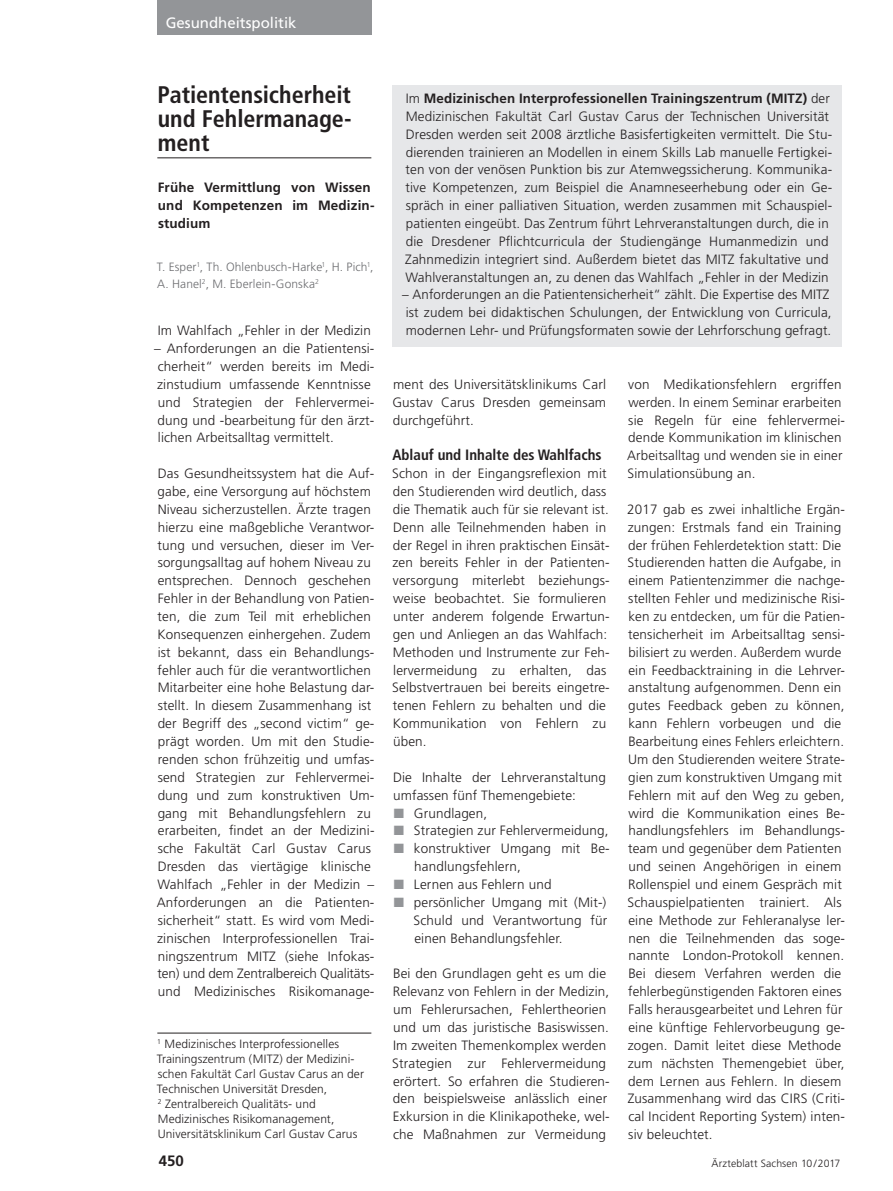
<style>
.page{position:relative;width:893px;height:1191px;background:#fff}
.page>*{position:absolute;margin:0;border:0;box-sizing:border-box;transform-origin:0 0}
.t1{font:700 condensed 24px/24px "Frutiger";color:#231f20;text-align:justify}
.t2{font:700 condensed 15px "Frutiger";color:#231f20}
.t3{font:15px "Frutiger";color:#fff}
.t4{font:700 15px "Frutiger";color:#231f20}
.t5{font:300 13.5px/17.9px "Frutiger";letter-spacing:.01em;color:#231f20}
.t6{font:700 13.5px/17.9px "Frutiger";letter-spacing:.01em;color:#231f20}
.t7{font:300 12px/15px "Frutiger";letter-spacing:.005em;color:#231f20}
.t8{font:300 12px/17.2px "Frutiger";letter-spacing:.01em;color:#6c6d70}
.t9{font:300 10.5px "Frutiger";letter-spacing:.01em;color:#231f20}
.s1{font-weight:700}
.s2{color:#939598}
</style>
<div class="page">
<hr style="left:157px;top:157px;width:214px;height:1px;background:#231f20">
<div style="left:157px;top:0;width:214px;height:34px;background:#939598"></div>
<div style="left:393px;top:85px;width:449px;height:261px;background:#e6e7e9"></div>
<hr style="left:157px;top:1032px;width:214px;height:1px;background:#231f20">
<p class="t3" style="left:166px;top:14px;width:132px">Gesundheitspolitik</p>
<h1 class="t1" style="left:158px;top:83px;width:196px">Patientensicherheit und Fehlermanage&shy;ment</h1>
<p class="t6" style="left:158px;top:178px;width:218px">Frühe Vermittlung von Wissen und Kompetenzen im Medizin&shy;studium</p>
<p class="t8" style="left:157px;top:258px;width:218px">T. Esper<sup>1</sup>, Th. Ohlenbusch-Harke<sup>1</sup>, H. Pich<sup>1</sup>,<br>A. Hanel<sup>2</sup>, M. Eberlein-Gonska<sup>2</sup></p>
<p class="t5" style="left:158px;top:321px;width:215px">Im Wahlfach „Fehler in der Medizin</p>
<p class="t5" style="left:154px;top:339px;width:222px">– Anforderungen an die Patientensi&shy;cherheit“ werden bereits im Medi&shy;zinstudium umfassende Kenntnisse und Strategien der Fehlervermei&shy;dung und -bearbeitung für den ärzt&shy;lichen Arbeitsalltag vermittelt.</p>
<p class="t5" style="left:157px;top:464px;width:219px">Das Gesundheitssystem hat die Auf&shy;gabe, eine Versorgung auf höchstem Niveau sicherzustellen. Ärzte tragen hierzu eine maßgebliche Verantwor&shy;tung und versuchen, dieser im Ver&shy;sorgungsalltag auf hohem Niveau zu entsprechen. Dennoch geschehen Fehler in der Behandlung von Patien&shy;ten, die zum Teil mit erheblichen Konsequenzen einhergehen. Zudem ist bekannt, dass ein Behandlungs&shy;fehler auch für die verantwortlichen Mitarbeiter eine hohe Belastung dar&shy;stellt. In diesem Zusammenhang ist der Begriff des „second victim“ ge-- prägt worden. Um mit den Studie&shy;renden schon frühzeitig und umfas&shy;send Strategien zur Fehlervermei&shy;dung und zum konstruktiven Um-- gang mit Behandlungsfehlern zu erarbeiten, findet an der Medizini&shy;sche Fakultät Carl Gustav Carus Dresden das viertägige klinische Wahlfach „Fehler in der Medizin – Anforderungen an die Patienten&shy;sicherheit“ statt. Es wird vom Medi&shy;zinischen Interprofessionellen Trai&shy;ningszentrum MITZ (siehe Infokas&shy;ten) und dem Zentralbereich Qualitäts&shy;und Medizinisches Risikomanage-</p>
<p class="t7" style="left:157px;top:1036px;width:209px"><sup>1</sup> Medizinisches Interprofessionelles Trainingszentrum (MITZ) der Medizini&shy;schen Fakultät Carl Gustav Carus an der Technischen Universität Dresden,<br><sup>2</sup> Zentralbereich Qualitäts- und Medizinisches Risikomanagement, Universitätsklinikum Carl Gustav Carus</p>
<p class="t5" style="left:405px;top:89px;width:429px">Im <span class="s1">Medizinischen Interprofessionellen Trainingszentrum (MITZ)</span> der Medizinischen Fakultät Carl Gustav Carus der Technischen Universität Dresden werden seit 2008 ärztliche Basisfertigkeiten vermittelt. Die Stu&shy;dierenden trainieren an Modellen in einem Skills Lab manuelle Fertigkei&shy;ten von der venösen Punktion bis zur Atemwegssicherung. Kommunika&shy;tive Kompetenzen, zum Beispiel die Anamneseerhebung oder ein Ge-- spräch in einer palliativen Situation, werden zusammen mit Schauspiel&shy;patienten eingeübt. Das Zentrum führt Lehrveranstaltungen durch, die in die Dresdener Pflichtcurricula der Studiengänge Humanmedizin und Zahnmedizin integriert sind. Außerdem bietet das MITZ fakultative und Wahlveranstaltungen an, zu denen das Wahlfach „Fehler in der Medizin</p>
<p class="t5" style="left:402px;top:286px;width:431px">– Anforderungen an die Patientensicherheit“ zählt. Die Expertise des MITZ ist zudem bei didaktischen Schulungen, der Entwicklung von Curricula, modernen Lehr- und Prüfungsformaten sowie der Lehrforschung gefragt.</p>
<p class="t5" style="left:392px;top:375px;width:215px;text-align:justify">ment des Universitätsklinikums Carl Gustav Carus Dresden gemeinsam durchgeführt.</p>
<p class="t2" style="left:392px;top:446px;width:211px">Ablauf und Inhalte des Wahlfachs</p>
<p class="t5" style="left:392px;top:464px;width:219px">Schon in der Eingangsreflexion mit den Studierenden wird deutlich, dass die Thematik auch für sie relevant ist.<br>Denn alle Teilnehmenden haben in der Regel in ihren praktischen Einsät&shy;zen bereits Fehler in der Patienten&shy;versorgung miterlebt beziehungs&shy;weise beobachtet. Sie formulieren unter anderem folgende Erwartun&shy;gen und Anliegen an das Wahlfach:<br>Methoden und Instrumente zur Feh&shy;lervermeidung zu erhalten, das Selbstvertrauen bei bereits eingetre&shy;tenen Fehlern zu behalten und die Kommunikation von Fehlern zu üben.</p>
<p class="t5" style="left:393px;top:768px;width:215px">Die Inhalte der Lehrveranstaltung umfassen fünf Themengebiete:</p>
<p class="t5" style="left:394px;top:804px;width:95px"><span class="s2">■</span> Grundlagen,</p>
<p class="t5" style="left:394px;top:822px;width:216px"><span class="s2">■</span> Strategien zur Fehlervermeidung,</p>
<p class="t5" style="left:414px;top:839px;width:194px;text-indent:-21px"><span class="s2">■</span> konstruktiver Umgang mit Be-- handlungsfehlern,</p>
<p class="t5" style="left:394px;top:875px;width:159px"><span class="s2">■</span> Lernen aus Fehlern und</p>
<p class="t5" style="left:414px;top:893px;width:195px;text-align:justify;text-indent:-20px"><span class="s2">■</span> persönlicher Umgang mit (Mit-)<br>Schuld und Verantwortung für einen Behandlungsfehler.</p>
<p class="t5" style="left:392px;top:964px;width:219px">Bei den Grundlagen geht es um die Relevanz von Fehlern in der Medizin, um Fehlerursachen, Fehlertheorien und um das juristische Basiswissen.<br>Im zweiten Themenkomplex werden Strategien zur Fehlervermeidung erörtert. So erfahren die Studieren&shy;den beispielsweise anlässlich einer Exkursion in die Klinikapotheke, wel&shy;che Maßnahmen zur Vermeidung</p>
<p class="t5" style="left:627px;top:375px;width:219px">von Medikationsfehlern ergriffen werden. In einem Seminar erarbeiten sie Regeln für eine fehlervermei&shy;dende Kommunikation im klinischen Arbeitsalltag und wenden sie in einer Simulationsübung an.</p>
<p class="t5" style="left:627px;top:500px;width:219px">2017 gab es zwei inhaltliche Ergän&shy;zungen: Erstmals fand ein Training der frühen Fehlerdetektion statt: Die Studierenden hatten die Aufgabe, in einem Patientenzimmer die nachge&shy;stellten Fehler und medizinische Risi&shy;ken zu entdecken, um für die Patien&shy;tensicherheit im Arbeitsalltag sensi&shy;bilisiert zu werden. Außerdem wurde ein Feedbacktraining in die Lehrver&shy;anstaltung aufgenommen. Denn ein gutes Feedback geben zu können, kann Fehlern vorbeugen und die Bearbeitung eines Fehlers erleichtern.<br>Um den Studierenden weitere Strate&shy;gien zum konstruktiven Umgang mit Fehlern mit auf den Weg zu geben, wird die Kommunikation eines Be-- handlungsfehlers im Behandlungs&shy;team und gegenüber dem Patienten und seinen Angehörigen in einem Rollenspiel und einem Gespräch mit Schauspielpatienten trainiert. Als eine Methode zur Fehleranalyse ler&shy;nen die Teilnehmenden das soge&shy;nannte London-Protokoll kennen.<br>Bei diesem Verfahren werden die fehlerbegünstigenden Faktoren eines Falls herausgearbeitet und Lehren für eine künftige Fehlervorbeugung ge-- zogen. Damit leitet diese Methode zum nächsten Themengebiet über, dem Lernen aus Fehlern. In diesem Zusammenhang wird das CIRS (Criti&shy;cal Incident Reporting System) inten&shy;siv beleuchtet.</p>
<p class="t4" style="left:159px;top:1151px;width:27px">450</p>
<p class="t9" style="left:711px;top:1157px;width:130px">Ärzteblatt Sachsen 10/2017</p>
</div>
